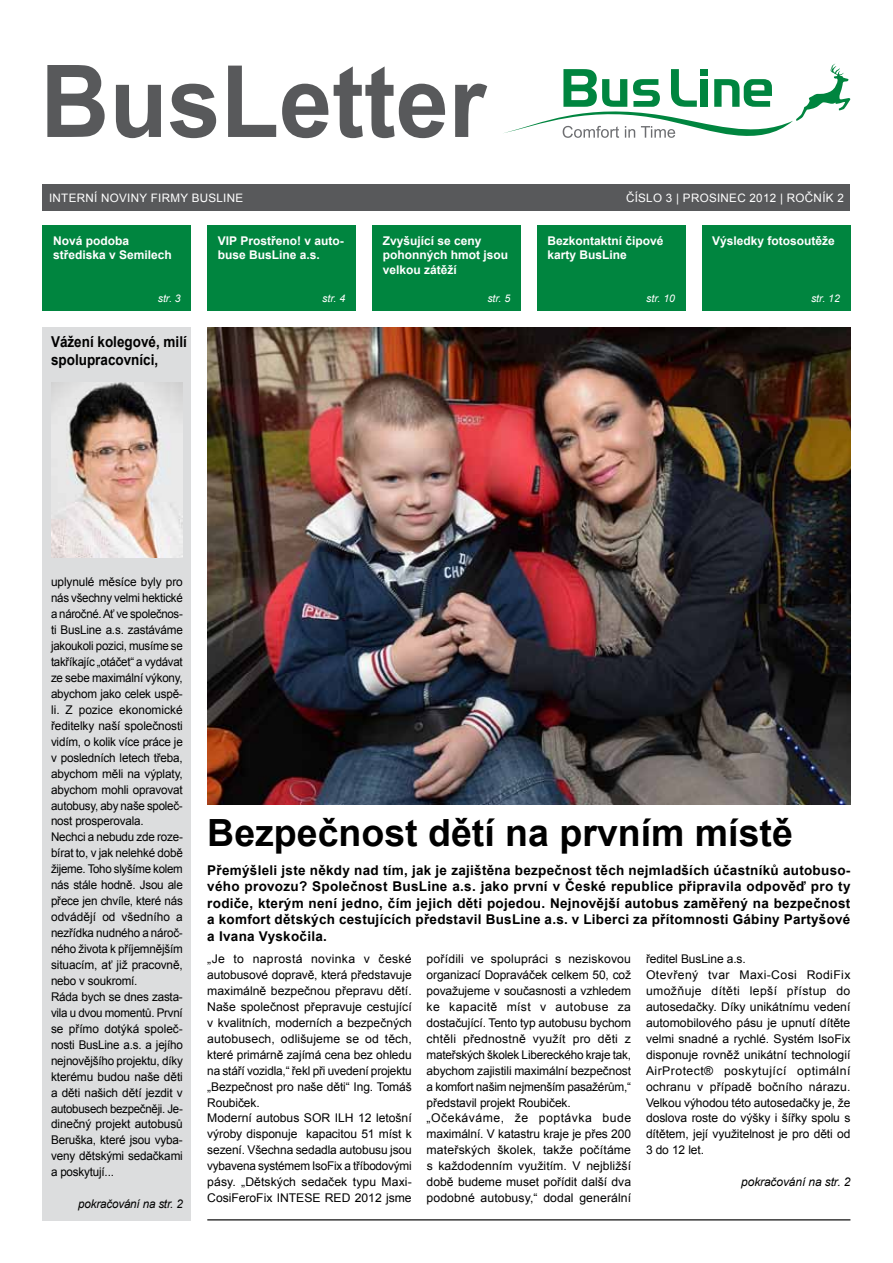
<style>
.page{position:relative;width:893px;height:1263px;background:#fff}
.page>*{position:absolute;margin:0;border:0;box-sizing:border-box;transform-origin:0 0}
.t1{font:700 100.5px "Arial";color:#58595b;scale:.95 1}
.t2{font:700 37.5px "Arial";color:#000}
.t3{font:700 15px/18px "Arial";color:#000;scale:.9 1}
.t4{font:700 13.5px/16.5px "Arial";letter-spacing:.02em;color:#000;text-align:justify}
.t5{font:12px/15.9px "Arial";letter-spacing:-.01em;color:#000}
.t6{font:700 12px/14.4px "Arial";color:#fff}
.t7{font:italic 12px "Arial";letter-spacing:-.015em;color:#000}
.t8{font:11.7px "Arial";letter-spacing:.025em;color:#fff}
.t9{font:italic 10.5px "Arial";color:#fff}
</style>
<div class="page">
<div style="left:43px;top:184px;width:807px;height:26px;background:#58595b"></div>
<div style="left:43px;top:225px;width:148px;height:85px;background:#00853f"></div>
<div style="left:207px;top:225px;width:149px;height:85px;background:#00853f"></div>
<div style="left:372px;top:225px;width:149px;height:85px;background:#00853f"></div>
<div style="left:537px;top:225px;width:149px;height:85px;background:#00853f"></div>
<div style="left:702px;top:225px;width:148px;height:85px;background:#00853f"></div>
<div style="left:43px;top:327px;width:148px;height:893px;background:#dcddde"></div>
<img style="left:51px;top:383px;width:132px;height:174px">
<img style="left:207px;top:327px;width:643px;height:477px">
<hr style="left:207px;top:1219px;width:643px;height:1px;background:#000">
<svg style="left:504px;top:64px;width:346px;height:74px"></svg>
<h1 class="t1" style="left:40px;top:35px;width:472px">BusLetter</h1>
<p class="t8" style="left:49px;top:190px;width:196px">Interní novi ny fi rmy BusLi ne</p>
<p class="t8" style="left:626px;top:190px;width:219px">ČÍSLO 3 | PROSINEC 2012 | ROČNÍK 2</p>
<p class="t6" style="left:53px;top:234px;width:120px">Nová podoba střediska v Semilech</p>
<p class="t6" style="left:218px;top:234px;width:127px">VIP Prostřeno! v auto&shy;buse BusLine a.s.</p>
<p class="t6" style="left:383px;top:234px;width:127px">Zvyšující se ceny pohonných hmot jsou velkou zátěží</p>
<p class="t6" style="left:547px;top:234px;width:118px">Bezkontaktní čipové karty BusLine</p>
<p class="t6" style="left:712px;top:234px;width:124px">Výsledky fotosoutěže</p>
<p class="t9" style="left:158px;top:292px;width:24px">str. 3</p>
<p class="t9" style="left:322px;top:292px;width:24px">str. 4</p>
<p class="t9" style="left:487px;top:292px;width:24px">str. 5</p>
<p class="t9" style="left:646px;top:292px;width:30px">str. 10</p>
<p class="t9" style="left:811px;top:292px;width:30px">str. 12</p>
<p class="t3" style="left:51px;top:333px;width:152px">Vážení kolegové, milí spolupracovníci,</p>
<p class="t5" style="left:51px;top:574px;width:133px">uplynulé měsíce byly pro nás všechny velmi hektické a náročné.Ať ve společnos&shy;ti BusLine a.s. zastáváme jakoukoli pozici, musíme se takříkajíc „otáčet“ a vydávat ze sebe maximální výkony, abychom jako celek uspě&shy;li. Z pozice ekonomické ředitelky naší společnosti vidím, o kolik více práce je v posledních letech třeba, abychom měli na výplaty, abychom mohli opravovat autobusy, aby naše společ&shy;nost prosperovala.<br>Nechci a nebudu zde roze&shy;bírat to, v jak nelehké době žijeme. Toho slyšíme kolem nás stále hodně. Jsou ale přece jen chvíle, které nás odvádějí od všedního a nezřídka nudného a nároč&shy;ného života k příjemnějším situacím, ať již pracovně, nebo v soukromí.<br>Ráda bych se dnes zasta&shy;vila u dvou momentů. První se přímo dotýká společ&shy;nosti BusLine a.s. a jejího nejnovějšího projektu, díky kterému budou naše děti a děti našich dětí jezdit v autobusech bezpečněji. Je&shy;dinečný projekt autobusů<br>Beruška, které jsou vyba&shy;veny dětskými sedačkami a poskytují...</p>
<p class="t7" style="left:78px;top:1196px;width:106px">pokračování na str. 2</p>
<h2 class="t2" style="left:207px;top:808px;width:587px">Bezpečnost dětí na prvním místě</h2>
<p class="t4" style="left:207px;top:862px;width:645px">Přemýšleli jste někdy nad tím, jak je zajištěna bezpečnost těch nejmladších účastníků autobuso&shy;vého provozu? Společnost BusLine a.s. jako první v České republice připravila odpověď pro ty rodiče, kterým není jedno, čím jejich děti pojedou. Nejnovější autobus zaměřený na bezpečnost a komfort dětských cestujících představil BusLine a.s. v Liberci za přítomnosti Gábiny Partyšové a Ivana Vyskočila.</p>
<p class="t5" style="left:207px;top:951px;width:206px">„Je to naprostá novinka v české autobusové dopravě, která představuje maximálně bezpečnou přepravu dětí.<br>Naše společnost přepravuje cestující v kvalitních, moderních a bezpečných autobusech, odlišujeme se od těch, které primárně zajímá cena bez ohledu na stáří vozidla,“ řekl při uvedení projektu „Bezpečnost pro naše děti“ Ing. Tomáš Roubiček.<br>Moderní autobus SOR ILH 12 letošní výroby disponuje kapacitou 51 míst k sezení. Všechna sedadla autobusu jsou vybavena systémem IsoFix a tříbodovými pásy. „Dětských sedaček typu Maxi-CosiFeroFix INTESE RED 2012 jsme</p>
<p class="t5" style="left:427px;top:951px;width:206px">pořídili ve spolupráci s neziskovou organizací Dopraváček celkem 50, což považujeme v současnosti a vzhledem ke kapacitě míst v autobuse za dostačující. Tento typ autobusu bychom chtěli přednostně využít pro děti z mateřských školek Libereckého kraje tak, abychom zajistili maximální bezpečnost a komfort našim nejmenším pasažérům,“ představil projekt Roubiček. „Očekáváme, že poptávka bude maximální. V katastru kraje je přes 200 mateřských školek, takže počítáme s každodenním využitím. V nejbližší době budeme muset pořídit další dva podobné autobusy,“ dodal generální</p>
<p class="t5" style="left:646px;top:951px;width:206px">ředitel BusLine a.s.<br>Otevřený tvar Maxi-Cosi RodiFix umožňuje dítěti lepší přístup do autosedačky. Díky unikátnímu vedení automobilového pásu je upnutí dítěte velmi snadné a rychlé. Systém IsoFix disponuje rovněž unikátní technologií AirProtect® poskytující optimální ochranu v případě bočního nárazu.<br>Velkou výhodou této autosedačky je, že doslova roste do výšky i šířky spolu s dítětem, její využitelnost je pro děti od 3 do 12 let.</p>
<p class="t7" style="left:741px;top:1174px;width:111px">pokračování na str. 2</p>
</div>
